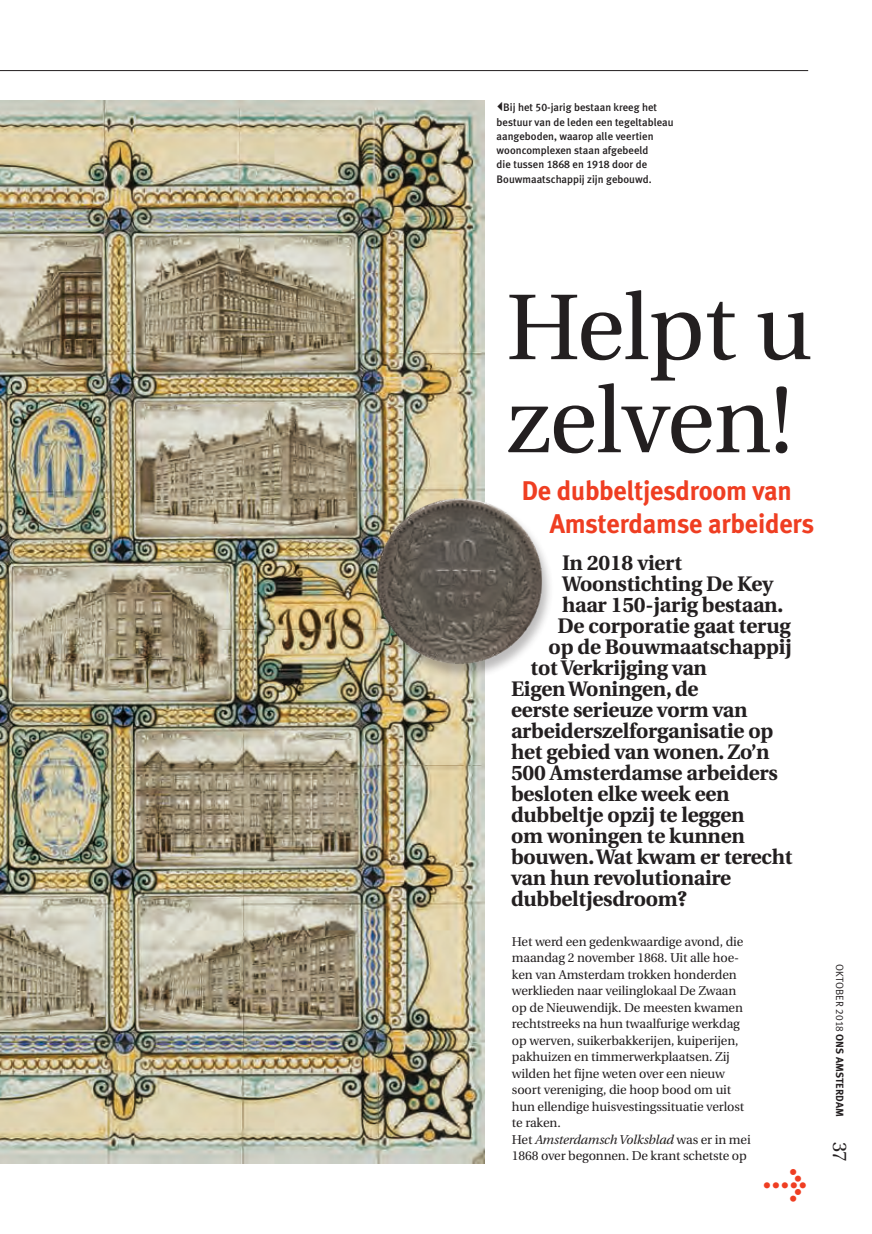
<style>
.page{position:relative;width:872px;height:1234px;background:#fff}
.page>*{position:absolute;margin:0;border:0;box-sizing:border-box;transform-origin:0 0}
.t1{font:93px/93px "Utopia";letter-spacing:-.01em;color:#231f20}
.t2{font:700 36px "Meta Plus";color:#ef3e22}
.t3{font:700 27px/33px "Meta Plus";letter-spacing:-.01em;color:#ef3e22}
.t4{font:700 21px "Utopia";letter-spacing:-.01em;color:#231f20}
.t5{font:19.5px "Utopia";color:#231f20}
.t6{font:12.75px/16.5px "Utopia";letter-spacing:-.01em;color:#231f20}
.t7{font:500 10.8px/14.2px "Meta Plus";color:#231f20}
.t8{font:700 10.5px "Meta Plus";color:#231f20}
.s1{font-family:"Meta Plus Medium Caps";font-weight:400}
.s2{font-style:italic}
.s3{font-family:"Meta Plus Normal";font-weight:400}
.s4{font-family:"Meta Plus Normal Caps";font-weight:400}
</style>
<div class="page">
<img style="left:0;top:101px;width:485px;height:1061px">
<hr style="left:0;top:70px;width:808px;height:1px;background:#231f20">
<div style="left:373px;top:498px;width:181px;height:182px;background:#231f20;opacity:.3"></div>
<img style="left:369px;top:489px;width:182px;height:176px">
<p class="t7" style="left:496px;top:100px;width:179px;text-indent:7px">Bij het <span class="s1">50</span>-jarig bestaan kreeg het bestuur van de leden een tegeltableau aangeboden, waarop alle veertien wooncomplexen staan afgebeeld<br>die tussen <span class="s1">1868</span> en <span class="s1">1918</span> door de Bouwmaatschappij zijn gebouwd.</p>
<h1 class="t1" style="left:506px;top:283px;width:307px">Helpt u zelven!</h1>
<h3 class="t3" style="left:550px;top:474px;width:266px;text-indent:-28px">De dubbeltjesdroom van<br>Amsterdamse arbeiders</h3>
<h3 class="t4" style="left:562px;top:551px;width:122px">In 2018 viert</h3>
<h3 class="t4" style="left:562px;top:572px;width:213px">Woonstichting De Key</h3>
<h3 class="t4" style="left:562px;top:593px;width:223px">haar 150-jarig bestaan.</h3>
<h3 class="t4" style="left:557px;top:614px;width:234px">De corporatie gaat terug</h3>
<h3 class="t4" style="left:548px;top:635px;width:245px">op de Bouwmaatschappij</h3>
<h3 class="t4" style="left:530px;top:656px;width:178px">tot Verkrijging van</h3>
<h3 class="t4" style="left:511px;top:677px;width:189px">Eigen Woningen, de</h3>
<h3 class="t4" style="left:511px;top:698px;width:238px">eerste serieuze vorm van</h3>
<h3 class="t4" style="left:511px;top:719px;width:264px">arbeiderszelforganisatie op</h3>
<h3 class="t4" style="left:511px;top:740px;width:260px">het gebied van wonen. Zo’n</h3>
<h3 class="t4" style="left:511px;top:761px;width:268px">500 Amsterdamse arbeiders</h3>
<h3 class="t4" style="left:511px;top:782px;width:220px">besloten elke week een</h3>
<h3 class="t4" style="left:511px;top:803px;width:235px">dubbeltje opzij te leggen</h3>
<h3 class="t4" style="left:511px;top:824px;width:235px">om woningen te kunnen</h3>
<h3 class="t4" style="left:511px;top:845px;width:283px">bouwen. Wat kwam er terecht</h3>
<h3 class="t4" style="left:511px;top:866px;width:221px">van hun revolutionaire</h3>
<h3 class="t4" style="left:511px;top:887px;width:178px">dubbeltjesdroom?</h3>
<p class="t6" style="left:512px;top:933px;width:240px">Het werd een gedenkwaardige avond, die maandag 2 november 1868. Uit alle hoe&shy;ken van Amsterdam trokken honderden werklieden naar veilinglokaal De Zwaan op de Nieuwendijk. De meesten kwamen rechtstreeks na hun twaalfurige werkdag op werven, suikerbakkerijen, kuiperijen, pakhuizen en timmerwerkplaatsen. Zij wilden het fijne weten over een nieuw soort vereniging, die hoop bood om uit hun ellendige huisvestingssituatie verlost te raken.<br>Het <span class="s2">Amsterdamsch Volksblad</span> was er in mei 1868 over begonnen. De krant schetste op</p>
<h2 class="t2" style="left:762px;top:1162px;width:47px">&gt;</h2>
<p class="t8" style="left:846px;top:964px;width:154px;rotate:90deg"><span class="s3">oktober</span> <span class="s4">2018</span> ONS AMSTERDAM</p>
<h3 class="t5" style="left:850px;top:1141px;width:22px;rotate:90deg">37</h3>
</div>
